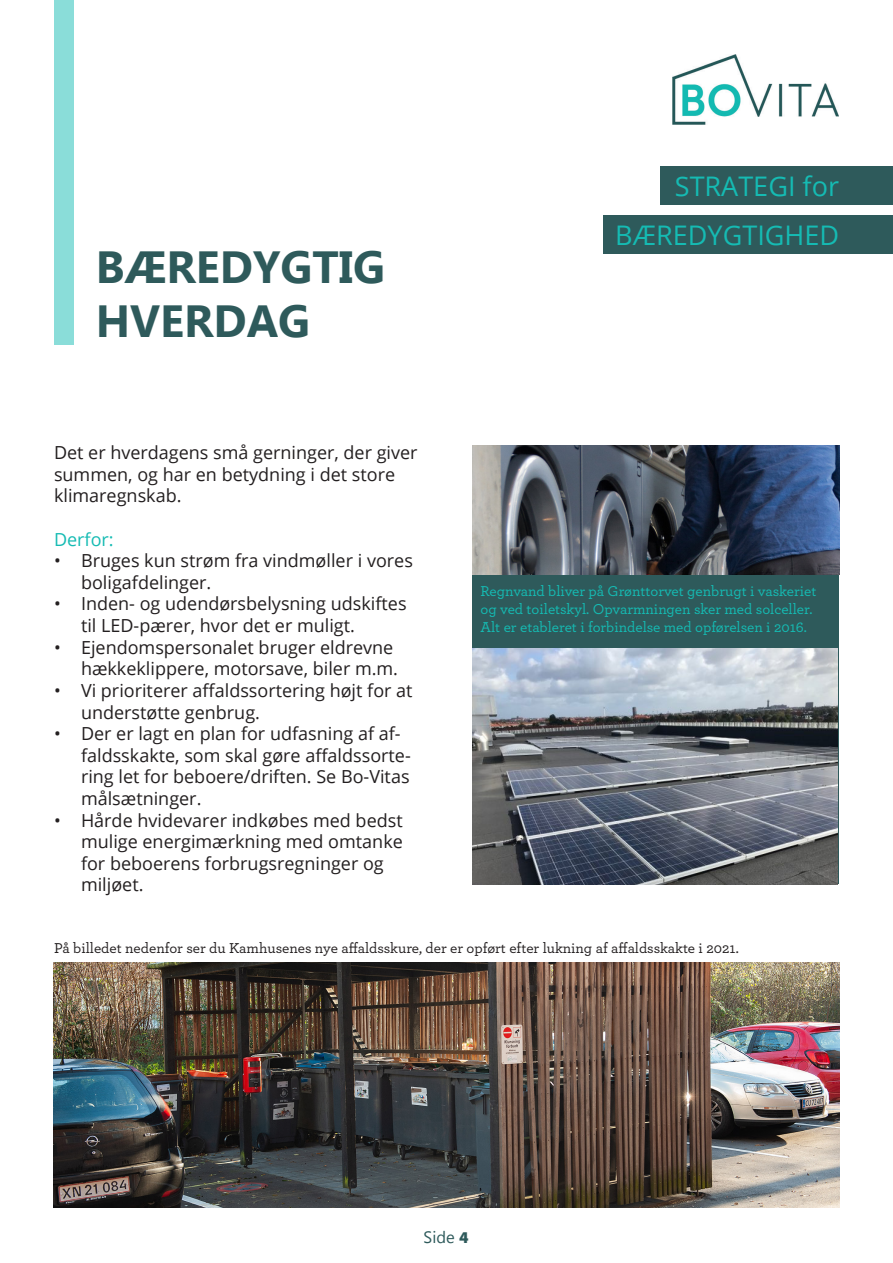
<style>
.page{position:relative;width:893px;height:1263px;background:#fff}
.page>*{position:absolute;margin:0;border:0;box-sizing:border-box;transform-origin:0 0}
.t1{font:700 45px "Gadugi";color:#2e5a5b}
.t2{font:27px "Open Sans";color:#15bbb3}
.t3{font:18px/21.6px "Open Sans";color:#231f20}
.t4{font:18px "Open Sans";color:#15bbb3}
.t5{font:16.5px "Gadugi";color:#2e5a5b}
.t6{font:500 15px/18px "Archer Pro";color:#15bbb3}
.t7{font:500 15px "Archer Pro";color:#231f20}
.s1{font-family:"Myriad Pro";font-weight:900}
</style>
<div class="page">
<img style="left:672px;top:54px;width:167px;height:70px">
<div style="left:473px;top:446px;width:366px;height:438px;background:#2e5a5b"></div>
<div style="left:54px;top:0;width:19px;height:345px;background:#8addd9"></div>
<div style="left:661px;top:166px;width:232px;height:39px;background:#2e5a5b"></div>
<div style="left:604px;top:215px;width:289px;height:39px;background:#2e5a5b"></div>
<img style="left:54px;top:962px;width:786px;height:246px">
<img style="left:472px;top:648px;width:366px;height:236px">
<img style="left:472px;top:445px;width:368px;height:129px">
<p class="t1" style="left:96px;top:240px;width:291px">BÆREDYGTIG</p>
<p class="t1" style="left:96px;top:294px;width:216px">HVERDAG</p>
<p class="t3" style="left:54px;top:441px;width:365px">Det er hverdagens små gerninger, der giver summen, og har en betydning i det store klimaregnskab.</p>
<p class="t4" style="left:54px;top:527px;width:61px">Derfor:</p>
<p class="t3" style="left:81px;top:549px;width:333px;text-indent:-27px">• Bruges kun strøm fra vindmøller i vores boligafdelinger.</p>
<p class="t3" style="left:81px;top:593px;width:327px;text-indent:-27px">• Inden- og udendørsbelysning udskiftes til LED-pærer, hvor det er muligt.</p>
<p class="t3" style="left:54px;top:636px;width:346px;text-align:right">• Ejendomspersonalet bruger eldrevne hækkeklippere, motorsave, biler m.m.</p>
<p class="t3" style="left:81px;top:679px;width:333px;text-indent:-27px">• Vi prioriterer affaldssortering højt for at understøtte genbrug.</p>
<p class="t3" style="left:81px;top:722px;width:331px;text-indent:-27px">• Der er lagt en plan for udfasning af af&shy;faldsskakte, som skal gøre affaldssorte&shy;ring let for beboere/driften. Se Bo-Vitas målsætninger.</p>
<p class="t3" style="left:81px;top:809px;width:323px;text-indent:-27px">• Hårde hvidevarer indkøbes med bedst mulige energimærkning med omtanke for beboerens forbrugsregninger og miljøet.</p>
<p class="t2" style="left:675px;top:167px;width:166px">STRATEGI for</p>
<p class="t2" style="left:615px;top:216px;width:225px">BÆREDYGTIGHED</p>
<p class="t6" style="left:480px;top:581px;width:337px">Regnvand bliver på Grønttorvet genbrugt i vaskeriet og ved toiletskyl. Opvarmningen sker med solceller.<br>Alt er etableret i forbindelse med opførelsen i 2016.</p>
<p class="t7" style="left:54px;top:937px;width:686px">På billedet nedenfor ser du Kamhusenes nye affaldsskure, der er opført efter lukning af affaldsskakte i 2021.</p>
<p class="t5" style="left:424px;top:1227px;width:47px">Side <span class="s1">4</span></p>
</div>
